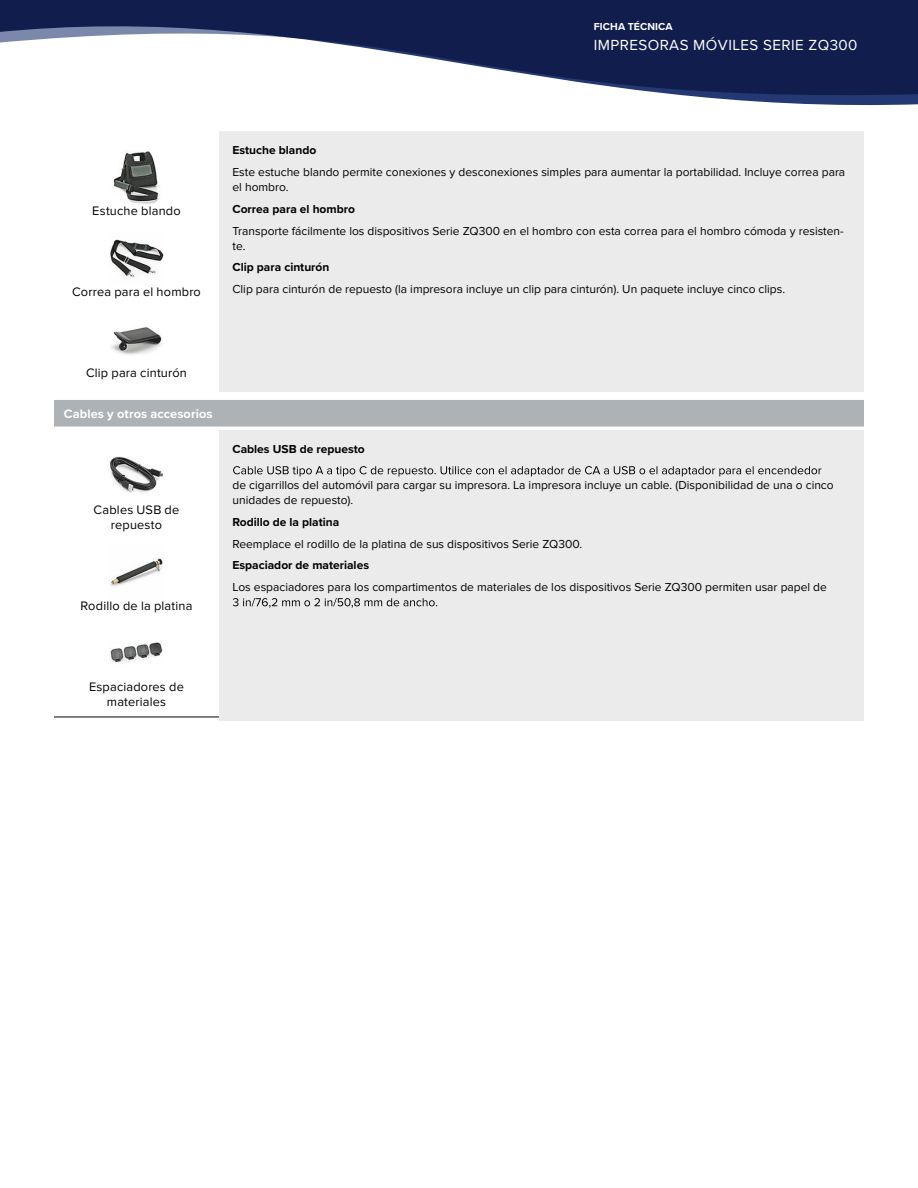
<style>
.page{position:relative;width:918px;height:1188px;background:#fff}
.page>*{position:absolute;margin:0;border:0;box-sizing:border-box;transform-origin:0 0}
.t1{font:15.15px "Proxima Nova";letter-spacing:.03em;color:#fff}
.t2{font:12.75px/15px "Proxima Nova";letter-spacing:.015em;color:#000;text-align:center}
.t3{font:700 12.75px "Proxima Nova";letter-spacing:.01em;color:#fff}
.t4{font:12px/15px "Proxima Nova";color:#000}
.t5{font:700 12px "Proxima Nova";color:#000}
.t6{font:700 10.5px "Proxima Nova";letter-spacing:.01em;color:#fff}
</style>
<div class="page">
<hr style="left:54px;top:717px;width:810px;height:1px;background:#000">
<div style="left:219px;top:131px;width:645px;height:261px;background:#ebebec"></div>
<img style="left:113px;top:151px;width:46px;height:53px">
<img style="left:110px;top:239px;width:54px;height:39px">
<img style="left:111px;top:327px;width:51px;height:28px">
<div style="left:54px;top:398px;width:810px;height:30px;background:#adb2b6"></div>
<hr style="left:54px;top:397px;width:810px;height:3px;background:#fff">
<hr style="left:54px;top:427px;width:810px;height:3px;background:#fff">
<div style="left:219px;top:430px;width:645px;height:291px;background:#ebebec"></div>
<img style="left:110px;top:456px;width:53px;height:37px">
<img style="left:110px;top:557px;width:53px;height:31px">
<img style="left:110px;top:642px;width:53px;height:21px">
<svg style="left:233px;top:466px;width:588px;height:10px"></svg>
<svg style="left:233px;top:598px;width:204px;height:10px"></svg>
<svg style="left:681px;top:95px;width:237px;height:11px;fill:#243973"></svg>
<svg style="left:0;top:0;width:918px;height:95px;fill:#111e4d"></svg>
<div style="left:41px;top:50px;width:185px;height:32px;background:#fff"></div>
<p class="t6" style="left:594px;top:19px;width:80px">FICHA TÉCNICA</p>
<p class="t1" style="left:594px;top:33px;width:265px">IMPRESORAS MÓVILES SERIE ZQ300</p>
<p class="t2" style="left:92px;top:204px;width:90px">Estuche blando</p>
<p class="t2" style="left:72px;top:285px;width:130px">Correa para el hombro</p>
<p class="t5" style="left:232px;top:141px;width:85px">Estuche blando</p>
<p class="t4" style="left:232px;top:165px;width:614px">Este estuche blando permite conexiones y desconexiones simples para aumentar la portabilidad. Incluye correa para el hombro.</p>
<p class="t5" style="left:232px;top:200px;width:124px">Correa para el hombro</p>
<p class="t4" style="left:232px;top:223px;width:613px">Transporte fácilmente los dispositivos Serie ZQ300 en el hombro con esta correa para el hombro cómoda y resisten&shy;te.</p>
<p class="t5" style="left:232px;top:258px;width:98px">Clip para cinturón</p>
<p class="t4" style="left:232px;top:282px;width:554px">Clip para cinturón de repuesto (la impresora incluye un clip para cinturón). Un paquete incluye cinco clips.</p>
<p class="t2" style="left:86px;top:366px;width:102px">Clip para cinturón</p>
<p class="t3" style="left:64px;top:405px;width:150px">Cables y otros accesorios</p>
<p class="t2" style="left:94px;top:502px;width:87px">Cables USB de repuesto</p>
<p class="t2" style="left:81px;top:598px;width:113px">Rodillo de la platina</p>
<p class="t5" style="left:232px;top:440px;width:134px">Cables USB de repuesto</p>
<p class="t4" style="left:232px;top:478px;width:603px">de cigarrillos del automóvil para cargar su impresora. La impresora incluye un cable. (Disponibilidad de una o cinco unidades de repuesto).</p>
<p class="t5" style="left:233px;top:513px;width:108px">Rodillo de la platina</p>
<p class="t4" style="left:233px;top:536px;width:351px">Reemplace el rodillo de la platina de sus dispositivos Serie ZQ300.</p>
<p class="t5" style="left:233px;top:557px;width:138px">Espaciador de materiales</p>
<p class="t4" style="left:233px;top:580px;width:596px">Los espaciadores para los compartimentos de materiales de los dispositivos Serie ZQ300 permiten usar papel de</p>
<p class="t2" style="left:89px;top:679px;width:96px">Espaciadores de materiales</p>
</div>
